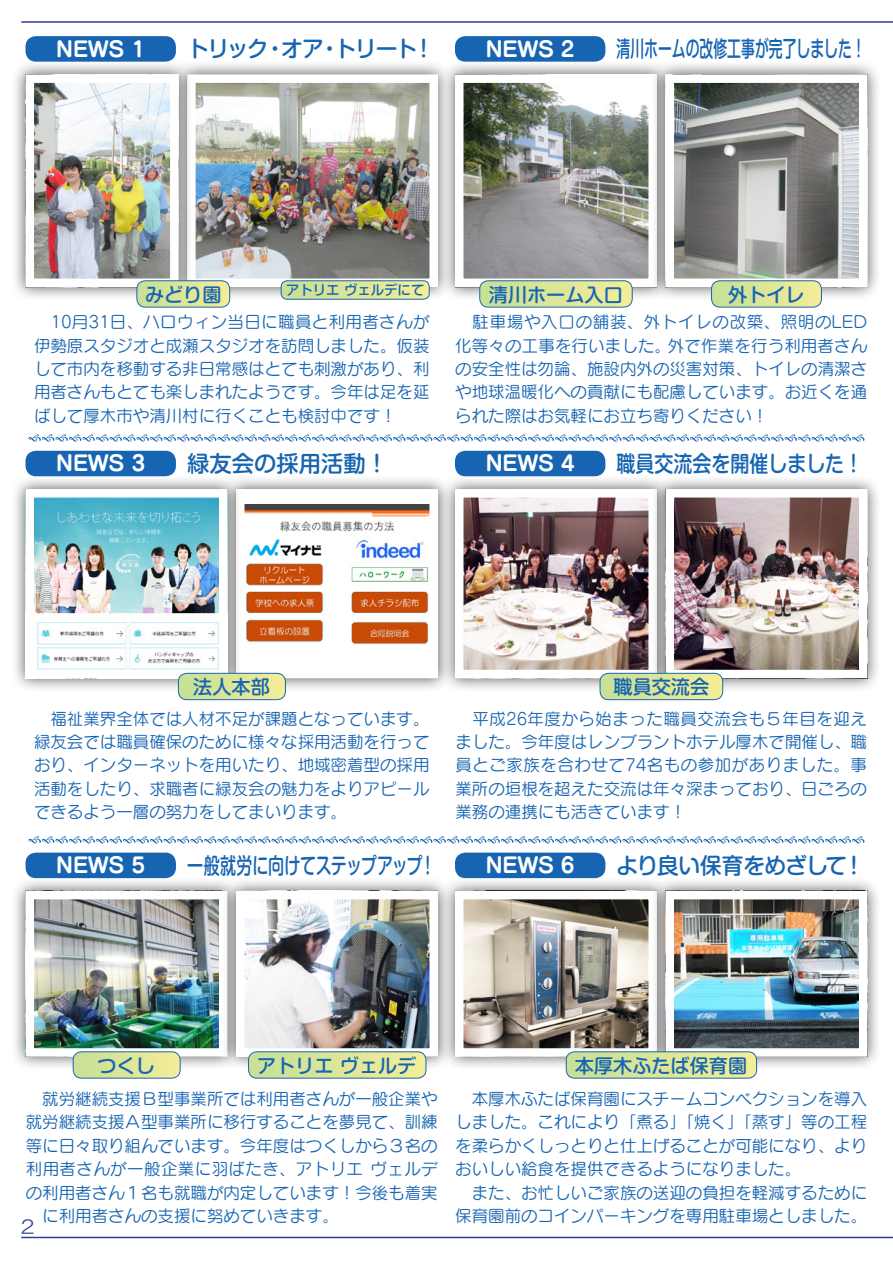
<style>
.page{position:relative;width:893px;height:1263px;background:#fff}
.page>*{position:absolute;margin:0;border:0;box-sizing:border-box;transform-origin:0 0}
.小見出し{font:500 22.35px "Shin M Go Pro";color:#1765b2;scale:.62 1}
.小見出し-2{font:500 22.35px "Shin M Go Pro";letter-spacing:-.02em;color:#1765b2;scale:.72 1}
.小見出し-3{font:500 22.35px "Shin M Go Pro";letter-spacing:-.07em;color:#1765b2}
.小見出し-4{font:500 22.35px "Shin M Go Pro";color:#1765b2;scale:.85 1}
.小見出し-5{font:500 22.35px "Shin M Go Pro";letter-spacing:-.025em;color:#1765b2}
.小見出し-6{font:500 22.35px "Shin M Go Pro";color:#1765b2}
.t1{font:21.3px "Seurat Pro B";color:#fff}
.小見出し-7{font:500 19.2px "Shin M Go Pro";color:#1765b2}
.t2{font:18px "HG Maru Gothic MPRO";color:#303c98}
.本文{font:16.5px/23.4px "Seurat Pro M";color:#1765b2;text-align:justify}
.小見出し-8{font:500 13.35px "Shin M Go Pro";color:#1765b2}
</style>
<div class="page">
<hr style="left:21px;top:1237px;width:872px;height:1px;background:#303c98">
<hr style="left:21px;top:21px;width:872px;height:2px;background:#303c98">
<div style="left:222px;top:475px;width:230px;height:217px;background:#231f20;opacity:.75"></div>
<div style="left:240px;top:493px;width:194px;height:181px;background:#fff"></div>
<img style="left:246px;top:505px;width:182px;height:139px">
<div style="left:173px;top:60px;width:279px;height:241px;background:#231f20;opacity:.75"></div>
<img style="left:197px;top:84px;width:231px;height:193px">
<div style="left:187px;top:74px;width:251px;height:213px;border:9px solid #fff"></div>
<div style="left:11px;top:60px;width:182px;height:241px;background:#231f20;opacity:.75"></div>
<img style="left:36px;top:84px;width:133px;height:193px">
<div style="left:26px;top:74px;width:153px;height:213px;border:9px solid #fff"></div>
<div style="left:441px;top:60px;width:230px;height:241px;background:#231f20;opacity:.75"></div>
<img style="left:465px;top:84px;width:182px;height:193px">
<div style="left:455px;top:74px;width:202px;height:213px;border:9px solid #fff"></div>
<div style="left:441px;top:475px;width:230px;height:217px;background:#231f20;opacity:.75"></div>
<img style="left:465px;top:499px;width:182px;height:169px">
<div style="left:455px;top:489px;width:202px;height:189px;border:9px solid #fff"></div>
<div style="left:441px;top:876px;width:230px;height:195px;background:#231f20;opacity:.75"></div>
<img style="left:465px;top:901px;width:182px;height:146px">
<div style="left:455px;top:891px;width:202px;height:166px;border:9px solid #fff"></div>
<div style="left:11px;top:876px;width:231px;height:195px;background:#231f20;opacity:.75"></div>
<img style="left:36px;top:901px;width:181px;height:146px">
<div style="left:26px;top:891px;width:201px;height:166px;border:9px solid #fff"></div>
<div style="left:651px;top:60px;width:231px;height:241px;background:#231f20;opacity:.75"></div>
<img style="left:675px;top:84px;width:182px;height:193px">
<div style="left:665px;top:74px;width:202px;height:213px;border:9px solid #fff"></div>
<div style="left:651px;top:475px;width:231px;height:217px;background:#231f20;opacity:.75"></div>
<img style="left:675px;top:499px;width:182px;height:169px">
<div style="left:665px;top:489px;width:202px;height:189px;border:9px solid #fff"></div>
<div style="left:651px;top:876px;width:231px;height:195px;background:#231f20;opacity:.75"></div>
<img style="left:675px;top:901px;width:182px;height:146px">
<div style="left:665px;top:891px;width:202px;height:166px;border:9px solid #fff"></div>
<div style="left:222px;top:876px;width:230px;height:195px;background:#231f20;opacity:.75"></div>
<img style="left:246px;top:901px;width:182px;height:146px">
<div style="left:236px;top:891px;width:202px;height:166px;border:9px solid #fff"></div>
<div style="left:11px;top:475px;width:231px;height:217px;background:#231f20;opacity:.75"></div>
<img style="left:36px;top:499px;width:181px;height:169px">
<div style="left:26px;top:489px;width:201px;height:189px;border:9px solid #fff"></div>
<div style="left:26px;top:36px;width:150px;height:26px;background:#1765b2;border-radius:10px"></div>
<div style="left:26px;top:451px;width:150px;height:25px;background:#1765b2;border-radius:10px"></div>
<div style="left:455px;top:36px;width:150px;height:26px;background:#1765b2;border-radius:10px"></div>
<div style="left:455px;top:451px;width:150px;height:25px;background:#1765b2;border-radius:10px"></div>
<div style="left:455px;top:853px;width:150px;height:25px;background:#1765b2;border-radius:10px"></div>
<div style="left:26px;top:853px;width:150px;height:25px;background:#1765b2;border-radius:10px"></div>
<svg style="left:178px;top:673px;width:107px;height:27px;background:#dce599"></svg>
<div style="left:178px;top:673px;width:108px;height:27px;border:1px solid #1765b2;border-radius:9px"></div>
<svg style="left:73px;top:1052px;width:107px;height:26px;background:#dbe598"></svg>
<div style="left:73px;top:1051px;width:107px;height:27px;border:1px solid #1765b2;border-radius:9px"></div>
<svg style="left:249px;top:1052px;width:177px;height:26px;background:#dce598"></svg>
<div style="left:248px;top:1051px;width:178px;height:27px;border:1px solid #1765b2;border-radius:9px"></div>
<svg style="left:281px;top:281px;width:148px;height:18px;background:#dbe598"></svg>
<div style="left:281px;top:281px;width:148px;height:18px;border:1px solid #1765b2;border-radius:6px"></div>
<svg style="left:28px;top:434px;width:836px;height:8px"></svg>
<svg style="left:28px;top:836px;width:836px;height:7px"></svg>
<svg style="left:137px;top:281px;width:93px;height:26px;background:#dbe599"></svg>
<div style="left:137px;top:280px;width:93px;height:27px;border:1px solid #1765b2;border-radius:9px"></div>
<svg style="left:711px;top:281px;width:110px;height:26px;background:#dce598"></svg>
<div style="left:711px;top:280px;width:111px;height:27px;border:1px solid #1765b2;border-radius:9px"></div>
<svg style="left:480px;top:281px;width:152px;height:26px;background:#dce598"></svg>
<div style="left:479px;top:280px;width:153px;height:27px;border:1px solid #1765b2;border-radius:9px"></div>
<svg style="left:600px;top:673px;width:123px;height:27px;background:#dce599"></svg>
<div style="left:600px;top:673px;width:123px;height:27px;border:1px solid #1765b2;border-radius:9px"></div>
<svg style="left:566px;top:1052px;width:191px;height:26px;background:#dce598"></svg>
<div style="left:566px;top:1051px;width:191px;height:27px;border:1px solid #1765b2;border-radius:9px"></div>
<p class="t1" style="left:56px;top:34px;width:90px">NEWS 1</p>
<p class="小見出し-3" style="left:187px;top:31px;width:249px">トリック・オア・トリート！</p>
<p class="t1" style="left:486px;top:34px;width:90px">NEWS 2</p>
<p class="小見出し" style="left:617px;top:31px;width:403px">清川ホームの改修工事が完了しました！</p>
<p class="小見出し-7" style="left:145px;top:279px;width:78px">みどり園</p>
<p class="小見出し-8" style="left:286px;top:279px;width:140px">アトリエ ヴェルデにて</p>
<p class="小見出し-7" style="left:489px;top:279px;width:135px">清川ホーム入口</p>
<p class="小見出し-7" style="left:728px;top:279px;width:78px">外トイレ</p>
<p class="本文" style="left:34px;top:310px;width:397px">　10月31日、ハロウィン当日に職員と利用者さんが伊勢原スタジオと成瀬スタジオを訪問しました。仮装して市内を移動する非日常感はとても刺激があり、利用者さんもとても楽しまれたようです。今年は足を延ばして厚木市や清川村に行くことも検討中です！</p>
<p class="本文" style="left:455px;top:310px;width:414px">　駐車場や入口の舗装、外トイレの改築、照明のLED化等々の工事を行いました。外で作業を行う利用者さんの安全性は勿論、施設内外の災害対策、トイレの清潔さや地球温暖化への貢献にも配慮しています。お近くを通られた際はお気軽にお立ち寄りください！</p>
<p class="t1" style="left:56px;top:448px;width:90px">NEWS 3</p>
<p class="小見出し-6" style="left:187px;top:445px;width:202px">緑友会の採用活動！</p>
<p class="t1" style="left:486px;top:448px;width:90px">NEWS 4</p>
<p class="小見出し-4" style="left:617px;top:445px;width:292px">職員交流会を開催しました！</p>
<p class="小見出し-7" style="left:193px;top:671px;width:78px">法人本部</p>
<p class="小見出し-7" style="left:614px;top:671px;width:97px">職員交流会</p>
<p class="本文" style="left:34px;top:706px;width:397px">　福祉業界全体では人材不足が課題となっています。緑友会では職員確保のために様々な採用活動を行っており、インターネットを用いたり、地域密着型の採用活動をしたり、求職者に緑友会の魅力をよりアピールできるよう一層の努力をしてまいります。</p>
<p class="本文" style="left:455px;top:706px;width:413px">　平成26年度から始まった職員交流会も５年目を迎えました。今年度はレンブラントホテル厚木で開催し、職員とご家族を合わせて74名もの参加がありました。事業所の垣根を超えた交流は年々深まっており、日ごろの業務の連携にも活きています！</p>
<p class="小見出し-2" style="left:187px;top:847px;width:347px">一般就労に向けてステップアップ！</p>
<p class="小見出し-5" style="left:617px;top:847px;width:250px">より良い保育をめざして！</p>
<p class="t1" style="left:56px;top:850px;width:90px">NEWS 5</p>
<p class="t1" style="left:486px;top:850px;width:90px">NEWS 6</p>
<p class="小見出し-7" style="left:98px;top:1050px;width:59px">つくし</p>
<p class="小見出し-7" style="left:257px;top:1050px;width:161px">アトリエ ヴェルデ</p>
<p class="本文" style="left:26px;top:1087px;width:413px">　就労継続支援Ｂ型事業所では利用者さんが一般企業や就労継続支援Ａ型事業所に移行することを夢見て、訓練等に日々取り組んでいます。今年度はつくしから３名の利用者さんが一般企業に羽ばたき、アトリエ ヴェルデの利用者さん１名も就職が内定しています！今後も着実</p>
<p class="本文" style="left:26px;top:1203px;width:315px">　に利用者さんの支援に努めていきます。</p>
<p class="t2" style="left:21px;top:1217px;width:15px">2</p>
<p class="小見出し-7" style="left:575px;top:1050px;width:174px">本厚木ふたば保育園</p>
<p class="本文" style="left:455px;top:1087px;width:413px">　本厚木ふたば保育園にスチームコンベクションを導入しました。これにより「煮る」「焼く」「蒸す」等の工程を柔らかくしっとりと仕上げることが可能になり、よりおいしい給食を提供できるようになりました。</p>
<p class="本文" style="left:455px;top:1180px;width:413px">　また、お忙しいご家族の送迎の負担を軽減するために保育園前のコインパーキングを専用駐車場としました。</p>
</div>
